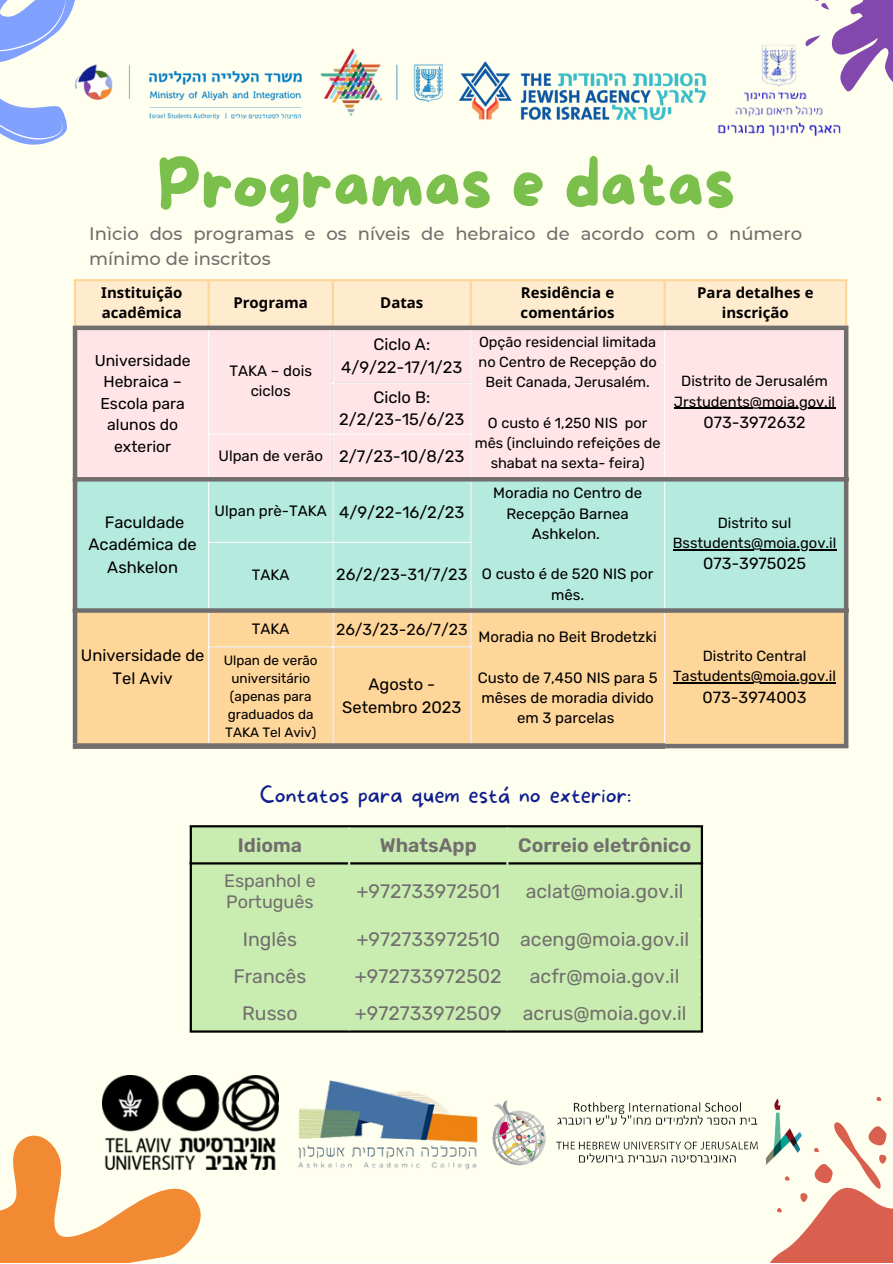
<style>
.page{position:relative;width:893px;height:1264px;background:#fff}
.page>*{position:absolute;margin:0;border:0;box-sizing:border-box;transform-origin:0 0}
.t1{font:66px "More Sugar";color:#7bbf4c}
.t2{font:100 22.5px "More Sugar";color:#101e90}
.t3{font:19.5px "Rubik";color:#726e6e}
.t4{font:600 19.5px "Rubik";color:#726e6e}
.t5{font:500 18px/24.8px "Montserrat";color:#726e6e}
.t6{font:18px/21.3px "Rubik";color:#726e6e}
.t7{font:16.5px/22.5px "Rubik";color:#000;text-align:center}
.t8{font:16.2px "Rubik";color:#000}
.t9{font:15.75px/21.3px "Rubik";color:#000;text-align:center}
.t10{font:15px/20.2px "Rubik";color:#000;text-align:center}
.t11{font:700 15px/20.2px "Noto Sans";color:#000}
.t12{font:14.7px/20.2px "Rubik";color:#000;text-align:center}
.t13{font:14.55px/20.2px "Rubik";color:#000;text-align:center}
.t14{font:13.5px/18px "Rubik";color:#000;text-align:center}
.s1{font-size:15px}
</style>
<div class="page">
<div style="left:0;top:0;width:892px;height:1262px;background:#ffffef"></div>
<div style="left:76px;top:281px;width:769px;height:44px;background:#ffebcd"></div>
<div style="left:77px;top:330px;width:766px;height:147px;background:#ffe5e8"></div>
<div style="left:77px;top:481px;width:766px;height:127px;background:#b5eadf"></div>
<div style="left:77px;top:612px;width:766px;height:131px;background:#ffd699"></div>
<hr style="left:674px;top:408px;width:161px;height:1px;background:#000">
<hr style="left:672px;top:549px;width:164px;height:1px;background:#000">
<hr style="left:673px;top:682px;width:162px;height:1px;background:#000">
<hr style="left:208px;top:330px;width:1px;height:278px;background:#fff">
<hr style="left:332px;top:330px;width:1px;height:278px;background:#fff">
<hr style="left:470px;top:330px;width:1px;height:278px;background:#fff">
<hr style="left:664px;top:330px;width:1px;height:413px;background:#fff">
<hr style="left:332px;top:382px;width:139px;height:1px;background:#fff">
<hr style="left:208px;top:434px;width:263px;height:1px;background:#fff">
<hr style="left:208px;top:542px;width:263px;height:1px;background:#fff">
<hr style="left:208px;top:612px;width:1px;height:131px;background:#fcfefe">
<hr style="left:332px;top:612px;width:1px;height:131px;background:#fcfefe">
<hr style="left:470px;top:612px;width:1px;height:131px;background:#fcfefe">
<hr style="left:208px;top:646px;width:263px;height:1px;background:#fcfefe">
<hr style="left:74px;top:281px;width:2px;height:44px;background:#ffd699">
<hr style="left:207px;top:281px;width:3px;height:44px;background:#ffd699">
<hr style="left:332px;top:281px;width:2px;height:44px;background:#ffd699">
<hr style="left:469px;top:281px;width:3px;height:44px;background:#ffd699">
<hr style="left:663px;top:281px;width:2px;height:44px;background:#ffd699">
<hr style="left:845px;top:281px;width:2px;height:44px;background:#ffd699">
<hr style="left:74px;top:279px;width:773px;height:2px;background:#ffd699">
<hr style="left:73px;top:330px;width:4px;height:413px;background:#726e6e">
<div style="left:843px;top:330px;width:5px;height:413px;background:#726e6e"></div>
<div style="left:73px;top:325px;width:775px;height:5px;background:#726e6e"></div>
<hr style="left:73px;top:477px;width:775px;height:4px;background:#726e6e">
<svg style="left:77px;top:608px;width:767px;height:4px;background:#767675"></svg>
<div style="left:665px;top:743px;width:183px;height:5px;background:#726e6e"></div>
<div style="left:73px;top:743px;width:592px;height:6px;background:#726e6e"></div>
<img style="left:262px;top:1075px;width:16px;height:94px">
<img style="left:298px;top:1080px;width:180px;height:90px">
<div style="left:192px;top:827px;width:508px;height:203px;background:#c9edb0"></div>
<hr style="left:190px;top:827px;width:2px;height:203px;background:#000">
<hr style="left:700px;top:827px;width:3px;height:203px;background:#000">
<hr style="left:190px;top:825px;width:513px;height:2px;background:#000">
<hr style="left:190px;top:862px;width:513px;height:2px;background:#000">
<hr style="left:190px;top:1030px;width:513px;height:2px;background:#000">
<hr style="left:348px;top:827px;width:2px;height:203px;background:#c9edb0">
<hr style="left:506px;top:827px;width:2px;height:203px;background:#c9edb0">
<hr style="left:192px;top:918px;width:508px;height:2px;background:#c9edb0">
<hr style="left:192px;top:955px;width:508px;height:2px;background:#c9edb0">
<hr style="left:192px;top:993px;width:508px;height:2px;background:#c9edb0">
<img style="left:492px;top:1100px;width:195px;height:66px">
<svg style="left:0;top:1010px;width:262px;height:252px"></svg>
<svg style="left:815px;top:0;width:77px;height:92px"></svg>
<svg style="left:0;top:0;width:75px;height:145px"></svg>
<svg style="left:687px;top:1096px;width:205px;height:166px"></svg>
<img style="left:70px;top:41px;width:368px;height:90px">
<img style="left:717px;top:31px;width:131px;height:106px">
<img style="left:438px;top:54px;width:289px;height:72px">
<h1 class="t1" style="left:157px;top:149px;width:580px">Programas e datas</h1>
<p class="t5" style="left:89px;top:221px;width:714px">Inìcio dos programas e os níveis de hebraico de acordo com o número mínimo de inscritos</p>
<p class="t11" style="left:101px;top:282px;width:83px">Instituição acadêmica</p>
<p class="t11" style="left:233px;top:292px;width:76px">Programa</p>
<p class="t11" style="left:380px;top:292px;width:45px">Datas</p>
<p class="t11" style="left:520px;top:282px;width:96px">Residência e comentários</p>
<p class="t11" style="left:697px;top:282px;width:118px;text-align:center">Para detalhes e inscrição</p>
<p class="t9" style="left:95px;top:350px;width:97px">Universidade<br>Hebraica –<br>Escola para alunos do exterior</p>
<p class="t10" style="left:229px;top:361px;width:84px">TAKA – dois ciclos</p>
<p class="t7" style="left:341px;top:333px;width:123px">Ciclo A:<br>4/9/22-17/1/23</p>
<p class="t13" style="left:478px;top:332px;width:180px">Opção residencial limitada no Centro de Recepção do<br>Beit Canada, Jerusalém.</p>
<p class="t13" style="left:475px;top:413px;width:187px">O custo é 1,250 NIS por mês (incluindo refeições de shabat na sexta- feira)</p>
<p class="t12" style="left:674px;top:371px;width:163px">Distrito de Jerusalém<br>Jrstudents@moia.gov.il</p>
<p class="t8" style="left:703px;top:413px;width:104px">073-3972632</p>
<p class="t7" style="left:339px;top:385px;width:126px">Ciclo B:<br>2/2/23-15/6/23</p>
<p class="t7" style="left:218px;top:445px;width:247px"><span class="s1">Ulpan de verão</span> 2/7/23-10/8/23</p>
<p class="t7" style="left:88px;top:511px;width:110px">Faculdade<br>Académica de<br>Ashkelon</p>
<p class="t7" style="left:81px;top:644px;width:125px">Universidade de<br>Tel Aviv</p>
<p class="t7" style="left:215px;top:500px;width:251px"><span class="s1">Ulpan prè-TAKA</span> 4/9/22-16/2/23</p>
<p class="t10" style="left:252px;top:564px;width:39px">TAKA</p>
<p class="t8" style="left:336px;top:565px;width:133px">26/2/23-31/7/23</p>
<p class="t10" style="left:493px;top:483px;width:150px">Moradia no Centro de<br>Recepção Barnea<br>Ashkelon.</p>
<p class="t10" style="left:482px;top:564px;width:173px">O custo é de 520 NIS por mês.</p>
<p class="t10" style="left:252px;top:619px;width:39px">TAKA</p>
<p class="t10" style="left:336px;top:626px;width:322px"><sup>26/3/23-26/7/23</sup> Moradia no Beit Brodetzki</p>
<p class="t10" style="left:477px;top:667px;width:181px">Custo de 7,450 NIS para 5 mêses de moradia divido em 3 parcelas</p>
<p class="t14" style="left:224px;top:651px;width:95px">Ulpan de verão universitário (apenas para graduados da<br>TAKA Tel Aviv)</p>
<p class="t7" style="left:342px;top:673px;width:121px">Agosto -<br>Setembro 2023</p>
<p class="t12" style="left:672px;top:512px;width:165px">Distrito sul<br>Bsstudents@moia.gov.il</p>
<p class="t8" style="left:703px;top:554px;width:104px">073-3975025</p>
<p class="t12" style="left:673px;top:646px;width:164px">Distrito Central<br>Tastudents@moia.gov.il</p>
<p class="t8" style="left:702px;top:687px;width:106px">073-3974003</p>
<h2 class="t2" style="left:260px;top:782px;width:373px">Contatos para quem está no exterior:</h2>
<h3 class="t4" style="left:238px;top:834px;width:66px">Idioma</h3>
<h3 class="t4" style="left:379px;top:834px;width:99px">WhatsApp</h3>
<h3 class="t4" style="left:518px;top:834px;width:174px">Correio eletrônico</h3>
<p class="t6" style="left:224px;top:870px;width:93px">Espanhol e<br>Português</p>
<h3 class="t3" style="left:356px;top:880px;width:145px">+972733972501</h3>
<h3 class="t3" style="left:525px;top:880px;width:159px">aclat@moia.gov.il</h3>
<h3 class="t3" style="left:243px;top:927px;width:56px">Inglês</h3>
<h3 class="t3" style="left:356px;top:927px;width:334px">+972733972510 aceng@moia.gov.il</h3>
<h3 class="t3" style="left:233px;top:964px;width:74px">Francês</h3>
<h3 class="t3" style="left:355px;top:964px;width:148px">+972733972502</h3>
<h3 class="t3" style="left:530px;top:964px;width:151px">acfr@moia.gov.il</h3>
<h3 class="t3" style="left:242px;top:1002px;width:57px">Russo</h3>
<h3 class="t3" style="left:355px;top:1002px;width:333px">+972733972509 acrus@moia.gov.il</h3>
</div>
